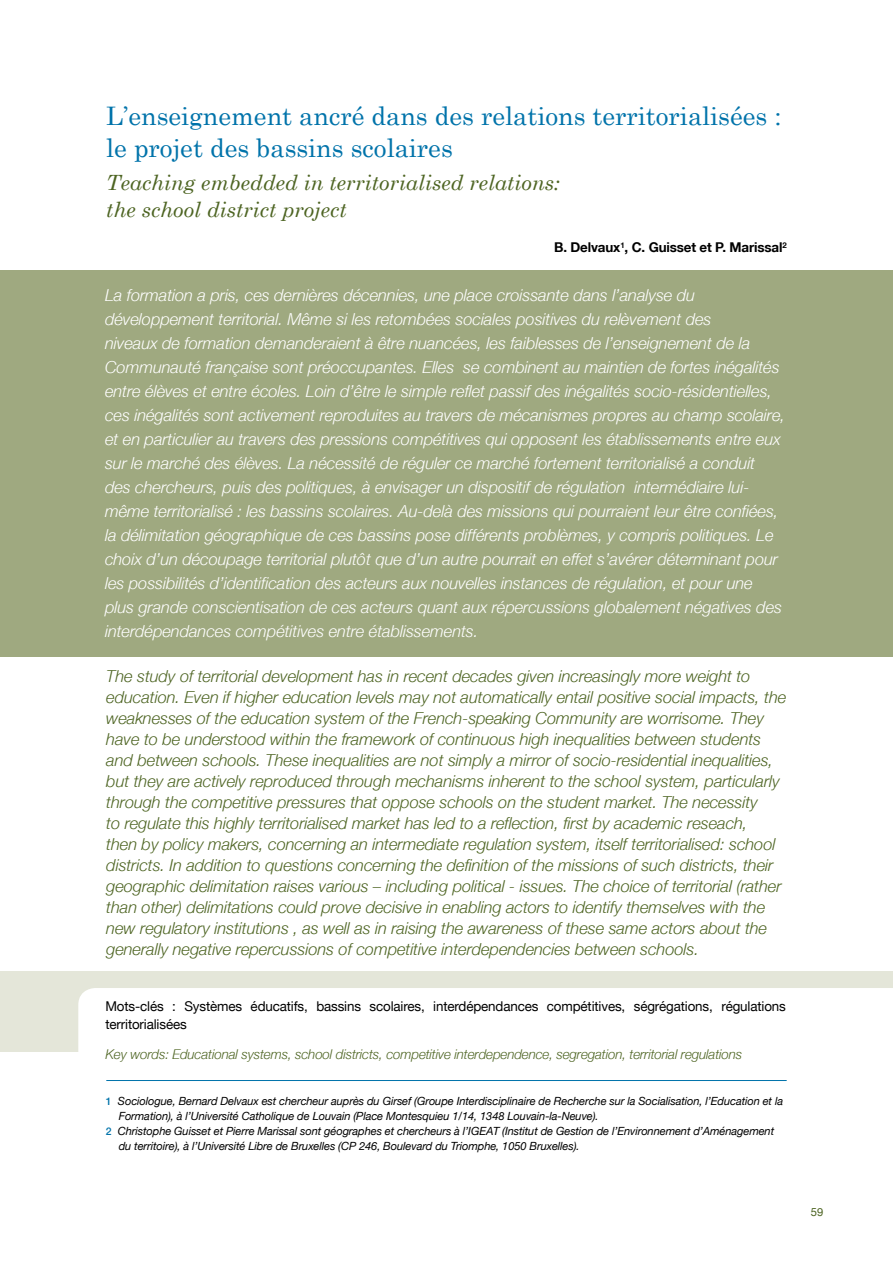
<style>
.page{position:relative;width:893px;height:1263px;background:#fff}
.page>*{position:absolute;margin:0;border:0;box-sizing:border-box;transform-origin:0 0}
.t1{font:25.5px/31.5px "Century Schoolbook";color:#0073aa}
.t2{font:italic 21px/27px "Century Schoolbook";color:#4d6422}
.t3{font:italic 300 16.5px/24px "Helvetica Neue LT";letter-spacing:-.005em;color:#fff}
.t4{font:italic 300 16.5px/21px "Helvetica Neue LT";letter-spacing:-.005em;color:#4d6422}
.t5{font:13.5px/18px "Helvetica Neue LT";letter-spacing:-.01em;color:#000}
.t6{font:italic 300 13.5px "Helvetica Neue LT";letter-spacing:-.01em;color:#4d6422}
.t7{font:700 13.5px "Helvetica Neue LT";letter-spacing:-.01em;color:#000}
.t8{font:italic 11.25px "Helvetica Neue LT";letter-spacing:-.01em;color:#000}
.t9{font:11.25px "Helvetica Neue LT";color:#4d6422}
.s1{font-weight:500;font-style:normal;font-size:10.5px;color:#0073aa}
</style>
<div class="page">
<div style="left:0;top:271px;width:893px;height:386px;background:#9fa980"></div>
<div style="left:0;top:971px;width:893px;height:81px;background:#e4e6d9"></div>
<div style="left:78px;top:988px;width:815px;height:64px;background:#fff"></div>
<hr style="left:106px;top:1080px;width:681px;height:1px;background:#0073aa">
<h1 class="t1" style="left:106px;top:98px;width:677px">L’enseignement ancré dans des relations territorialisées : le projet des bassins scolaires</h1>
<p class="t2" style="left:106px;top:168px;width:455px">Teaching embedded in territorialised relations: the school district project</p>
<p class="t7" style="left:554px;top:239px;width:234px">B. Delvaux<sup>1</sup>, C. Guisset et P. Marissal<sup>2</sup></p>
<p class="t3" style="left:105px;top:283px;width:681px">La formation a pris, ces dernières décennies, une place croissante dans l’analyse du développement territorial. Même si les retombées sociales positives du relèvement des<br>niveaux de formation demanderaient à être nuancées, les faiblesses de l’enseignement de la Communauté française sont préoccupantes. Elles se combinent au maintien de fortes inégalités entre élèves et entre écoles. Loin d’être le simple reflet passif des inégalités socio-résidentielles, ces inégalités sont activement reproduites au travers de mécanismes propres au champ scolaire, et en particulier au travers des pressions compétitives qui opposent les établissements entre eux sur le marché des élèves. La nécessité de réguler ce marché fortement territorialisé a conduit des chercheurs, puis des politiques, à envisager un dispositif de régulation intermédiaire lui&shy;même territorialisé : les bassins scolaires. Au-delà des missions qui pourraient leur être confiées, la délimitation géographique de ces bassins pose différents problèmes, y compris politiques. Le choix d’un découpage territorial plutôt que d’un autre pourrait en effet s’avérer déterminant pour les possibilités d’identification des acteurs aux nouvelles instances de régulation, et pour une plus grande conscientisation de ces acteurs quant aux répercussions globalement négatives des interdépendances compétitives entre établissements.</p>
<p class="t4" style="left:106px;top:666px;width:682px">The study of territorial development has in recent decades given increasingly more weight to education. Even if higher education levels may not automatically entail positive social impacts, the weaknesses of the education system of the French-speaking Community are worrisome. They have to be understood within the framework of continuous high inequalities between students and between schools. These inequalities are not simply a mirror of socio-residential inequalities, but they are actively reproduced through mechanisms inherent to the school system, particularly through the competitive pressures that oppose schools on the student market. The necessity<br>to regulate this highly territorialised market has led to a reflection, first by academic reseach,<br>then by policy makers, concerning an intermediate regulation system, itself territorialised: school districts. In addition to questions concerning the definition of the missions of such districts, their geographic delimitation raises various – including political - issues. The choice of territorial (rather than other) delimitations could prove decisive in enabling actors to identify themselves with the new regulatory institutions , as well as in raising the awareness of these same actors about the generally negative repercussions of competitive interdependencies between schools.</p>
<p class="t5" style="left:105px;top:997px;width:682px">Mots-clés : Systèmes éducatifs, bassins scolaires, interdépendances compétitives, ségrégations, régulations territorialisées</p>
<p class="t6" style="left:105px;top:1047px;width:638px">Key words: Educational systems, school districts, competitive interdependence, segregation, territorial regulations</p>
<p class="t8" style="left:106px;top:1094px;width:679px"><span class="s1">1</span> Sociologue, Bernard Delvaux est chercheur auprès du Girsef (Groupe Interdisciplinaire de Recherche sur la Socialisation, l’Education et la</p>
<p class="t8" style="left:119px;top:1109px;width:481px">Formation), à l’Université Catholique de Louvain (Place Montesquieu 1/14, 1348 Louvain-la-Neuve).</p>
<p class="t8" style="left:106px;top:1124px;width:670px"><span class="s1">2</span> Christophe Guisset et Pierre Marissal sont géographes et chercheurs à l’IGEAT (Institut de Gestion de l’Environnement d’Aménagement</p>
<p class="t8" style="left:119px;top:1139px;width:462px">du territoire), à l’Université Libre de Bruxelles (CP 246, Boulevard du Triomphe, 1050 Bruxelles).</p>
<p class="t9" style="left:811px;top:1205px;width:14px">59</p>
</div>
